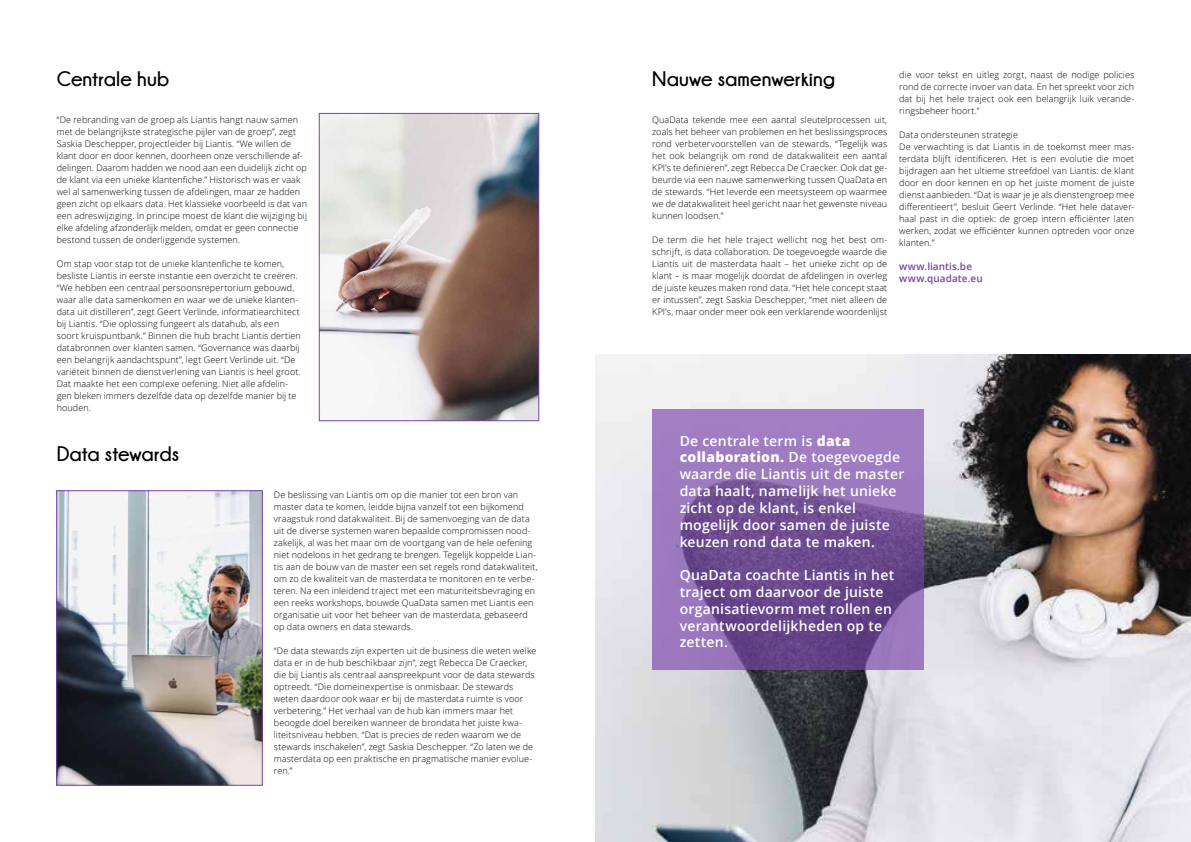
<style>
.page{position:relative;width:1191px;height:842px;background:#fff}
.page>*{position:absolute;margin:0;border:0;box-sizing:border-box;transform-origin:0 0}
.t1{font:700 21px "Champagne&Limousines";letter-spacing:.005em;color:#000}
.t2{font:600 14px/16.8px "Open Sans";letter-spacing:.015em;color:#fff}
.t3{font:600 10px/12px "Open Sans";letter-spacing:.005em;color:#7943ab}
.t4{font:300 9px/12px "Open Sans";letter-spacing:.01em;color:#000}
.s1{font-weight:800}
</style>
<div class="page">
<img style="left:321px;top:115px;width:216px;height:304px">
<div style="left:319px;top:113px;width:220px;height:308px;border:1px solid #7943ab"></div>
<img style="left:595px;top:354px;width:596px;height:488px">
<img style="left:58px;top:492px;width:202px;height:291px">
<div style="left:56px;top:490px;width:206px;height:295px;border:1px solid #7943ab"></div>
<svg style="left:652px;top:409px;width:271px;height:261px;background:#8361a5"></svg>
<h1 class="t1" style="left:57px;top:67px;width:114px">Centrale hub</h1>
<p class="t4" style="left:57px;top:113px;width:252px">“De rebranding van de groep als Liantis hangt nauw samen met de belangrijkste strategische pijler van de groep”, zegt Saskia Deschepper, projectleider bij Liantis. “We willen de klant door en door kennen, doorheen onze verschillende af&shy;delingen. Daarom hadden we nood aan een duidelijk zicht op de klant via een unieke klantenfiche.” Historisch was er vaak wel al samenwerking tussen de afdelingen, maar ze hadden geen zicht op elkaars data. Het klassieke voorbeeld is dat van een adreswijziging. In principe moest de klant die wijziging bij elke afdeling afzonderlijk melden, omdat er geen connectie bestond tussen de onderliggende systemen.</p>
<p class="t4" style="left:57px;top:257px;width:245px">Om stap voor stap tot de unieke klantenfiche te komen, besliste Liantis in eerste instantie een overzicht te creëren. “We hebben een centraal persoonsrepertorium gebouwd, waar alle data samenkomen en waar we de unieke klanten&shy;data uit distilleren”, zegt Geert Verlinde, informatiearchitect bij Liantis. “Die oplossing fungeert als datahub, als een soort kruispuntbank.” Binnen die hub bracht Liantis dertien databronnen over klanten samen. “Governance was daarbij een belangrijk aandachtspunt”, legt Geert Verlinde uit. “De variëteit binnen de dienstverlening van Liantis is heel groot.<br>Dat maakte het een complexe oefening. Niet alle afdelin&shy;gen bleken immers dezelfde data op dezelfde manier bij te houden.</p>
<h1 class="t1" style="left:57px;top:442px;width:124px">Data stewards</h1>
<p class="t4" style="left:274px;top:489px;width:265px">De beslissing van Liantis om op die manier tot een bron van master data te komen, leidde bijna vanzelf tot een bijkomend vraagstuk rond datakwaliteit. Bij de samenvoeging van de data uit de diverse systemen waren bepaalde compromissen nood&shy;zakelijk, al was het maar om de voortgang van de hele oefening niet nodeloos in het gedrang te brengen. Tegelijk koppelde Lian&shy;tis aan de bouw van de master een set regels rond datakwaliteit, om zo de kwaliteit van de masterdata te monitoren en te verbe&shy;teren. Na een inleidend traject met een maturiteitsbevraging en een reeks workshops, bouwde QuaData samen met Liantis een organisatie uit voor het beheer van de masterdata, gebaseerd op data owners en data stewards.</p>
<p class="t4" style="left:274px;top:645px;width:264px">“De data stewards zijn experten uit de business die weten welke data er in de hub beschikbaar zijn”, zegt Rebecca De Craecker, die bij Liantis als centraal aanspreekpunt voor de data stewards optreedt. “Die domeinexpertise is onmisbaar. De stewards weten daardoor ook waar er bij de masterdata ruimte is voor verbetering.” Het verhaal van de hub kan immers maar het beoogde doel bereiken wanneer de brondata het juiste kwa&shy;liteitsniveau hebben. “Dat is precies de reden waarom we de stewards inschakelen”, zegt Saskia Deschepper. “Zo laten we de masterdata op een praktische en pragmatische manier evolue&shy;ren.”</p>
<h1 class="t1" style="left:652px;top:67px;width:184px">Nauwe samenwerking</h1>
<p class="t4" style="left:652px;top:113px;width:236px;text-align:justify">QuaData tekende mee een aantal sleutelprocessen uit, zoals het beheer van problemen en het beslissingsproces rond verbetervoorstellen van de stewards. “Tegelijk was het ook belangrijk om rond de datakwaliteit een aantal KPI’s te definiëren”, zegt Rebecca De Craecker. Ook dat ge&shy;beurde via een nauwe samenwerking tussen QuaData en de stewards. “Het leverde een meetsysteem op waarmee we de datakwaliteit heel gericht naar het gewenste niveau kunnen loodsen.”</p>
<p class="t4" style="left:652px;top:233px;width:236px;text-align:justify">De term die het hele traject wellicht nog het best om&shy;schrijft, is data collaboration. De toegevoegde waarde die Liantis uit de masterdata haalt – het unieke zicht op de klant – is maar mogelijk doordat de afdelingen in overleg de juiste keuzes maken rond data. “Het hele concept staat er intussen”, zegt Saskia Deschepper, “met niet alleen de KPI’s, maar onder meer ook een verklarende woordenlijst</p>
<p class="t4" style="left:899px;top:68px;width:236px;text-align:justify">die voor tekst en uitleg zorgt, naast de nodige policies rond de correcte invoer van data. En het spreekt voor zich dat bij het hele traject ook een belangrijk luik verande&shy;ringsbeheer hoort.”</p>
<p class="t4" style="left:899px;top:128px;width:236px">Data ondersteunen strategie<br>De verwachting is dat Liantis in de toekomst meer mas&shy;terdata blijft identificeren. Het is een evolutie die moet bijdragen aan het ultieme streefdoel van Liantis: de klant door en door kennen en op het juiste moment de juiste dienst aanbieden. “Dat is waar je je als dienstengroep mee differentieert”, besluit Geert Verlinde. “Het hele dataver&shy;haal past in die optiek: de groep intern efficiënter laten werken, zodat we efficiënter kunnen optreden voor onze klanten.”</p>
<p class="t3" style="left:899px;top:260px;width:85px">www.liantis.be www.quadate.eu</p>
<h2 class="t2" style="left:679px;top:432px;width:226px">De centrale term is <span class="s1">data collaboration.</span> De toegevoegde waarde die Liantis uit de master data haalt, namelijk het unieke zicht op de klant, is enkel mogelijk door samen de juiste keuzen rond data te maken.</h2>
<h2 class="t2" style="left:679px;top:566px;width:216px">QuaData coachte Liantis in het traject om daarvoor de juiste organisatievorm met rollen en verantwoordelijkheden op te zetten.</h2>
</div>
